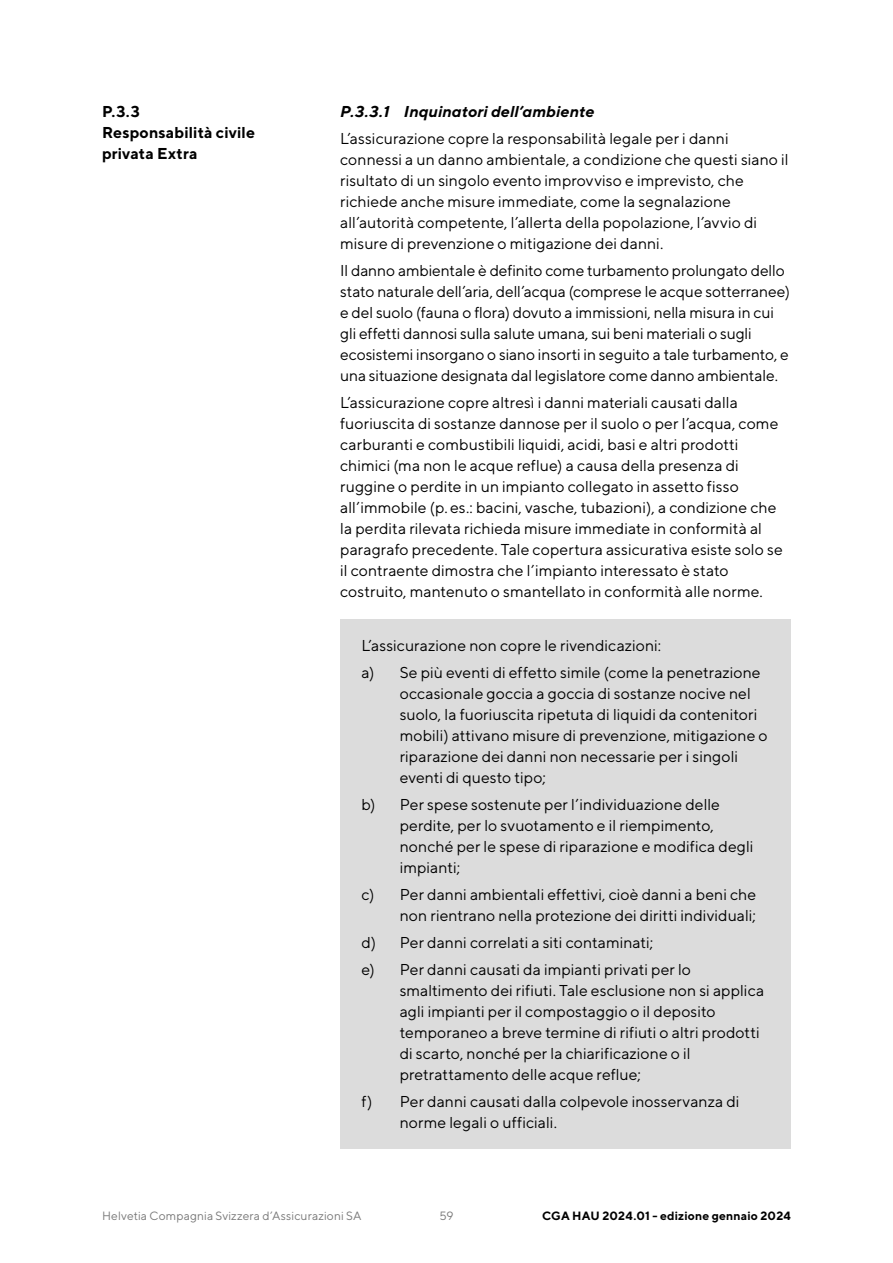
<style>
.page{position:relative;width:893px;height:1263px;background:#fff}
.page>*{position:absolute;margin:0;border:0;box-sizing:border-box;transform-origin:0 0}
.Copy_10_5_14_Regular{font:15.75px/21px "TT Norms";color:#000}
.Copy_10_5_14_Regular_1-graufläche{font:15.75px/21px "TT Norms";letter-spacing:.005em;color:#000}
._03_Titel-Absatz_10_5_14_Bold__X_1_1{font:700 15.75px/21px "TT Norms";letter-spacing:.01em;color:#000}
._04_Titel-Absatz_10_5_14_Bold__X_1_1_1{font:italic 700 15.75px "TT Norms";letter-spacing:.005em;color:#000}
.t1{font:12px "TT Norms";letter-spacing:.01em;color:#787878}
.t2{font:700 12px "TT Norms";letter-spacing:.015em;color:#000}
</style>
<div class="page">
<div style="left:340px;top:619px;width:451px;height:53px;background:#dcdcdc"></div>
<div style="left:340px;top:646px;width:451px;height:158px;background:#dcdcdc"></div>
<div style="left:340px;top:778px;width:451px;height:116px;background:#dcdcdc"></div>
<div style="left:340px;top:868px;width:451px;height:74px;background:#dcdcdc"></div>
<div style="left:340px;top:916px;width:451px;height:53px;background:#dcdcdc"></div>
<div style="left:340px;top:943px;width:451px;height:158px;background:#dcdcdc"></div>
<div style="left:340px;top:1075px;width:451px;height:74px;background:#dcdcdc"></div>
<p class="_03_Titel-Absatz_10_5_14_Bold__X_1_1" style="left:102px;top:101px;width:154px">P.3.3<br>Responsabilità civile privata Extra</p>
<p class="_04_Titel-Absatz_10_5_14_Bold__X_1_1_1" style="left:340px;top:102px;width:256px">P.3.3.1 Inquinatori dell’ambiente</p>
<p class="Copy_10_5_14_Regular" style="left:340px;top:128px;width:450px">L’assicurazione copre la responsabilità legale per i danni connessi a un danno ambientale, a condizione che questi siano il risultato di un singolo evento improvviso e imprevisto, che richiede anche misure immediate, come la segnalazione all’autorità competente, l’allerta della popolazione, l’avvio di misure di prevenzione o mitigazione dei danni.</p>
<p class="Copy_10_5_14_Regular" style="left:340px;top:260px;width:451px">Il danno ambientale è definito come turbamento prolungato dello stato naturale dell’aria, dell’acqua (comprese le acque sotterranee) e del suolo (fauna o flora) dovuto a immissioni, nella misura in cui gli effetti dannosi sulla salute umana, sui beni materiali o sugli ecosistemi insorgano o siano insorti in seguito a tale turbamento, e una situazione designata dal legislatore come danno ambientale.</p>
<p class="Copy_10_5_14_Regular" style="left:340px;top:392px;width:444px">L’assicurazione copre altresì i danni materiali causati dalla fuoriuscita di sostanze dannose per il suolo o per l’acqua, come carburanti e combustibili liquidi, acidi, basi e altri prodotti chimici (ma non le acque reflue) a causa della presenza di ruggine o perdite in un impianto collegato in assetto fisso all’immobile (p.es.: bacini, vasche, tubazioni), a condizione che la perdita rilevata richieda misure immediate in conformità al paragrafo precedente. Tale copertura assicurativa esiste solo se il contraente dimostra che l’impianto interessato è stato costruito, mantenuto o smantellato in conformità alle norme.</p>
<p class="Copy_10_5_14_Regular_1-graufläche" style="left:361px;top:635px;width:301px">L’assicurazione non copre le rivendicazioni:</p>
<p class="Copy_10_5_14_Regular_1-graufläche" style="left:400px;top:662px;width:370px;text-indent:-38px">a) Se più eventi di effetto simile (come la penetrazione occasionale goccia a goccia di sostanze nocive nel suolo, la fuoriuscita ripetuta di liquidi da contenitori mobili) attivano misure di prevenzione, mitigazione o riparazione dei danni non necessarie per i singoli eventi di questo tipo;</p>
<p class="Copy_10_5_14_Regular_1-graufläche" style="left:400px;top:794px;width:355px;text-indent:-38px">b) Per spese sostenute per l’individuazione delle perdite, per lo svuotamento e il riempimento, nonché per le spese di riparazione e modifica degli impianti;</p>
<p class="Copy_10_5_14_Regular_1-graufläche" style="left:361px;top:884px;width:396px;text-align:right">c) Per danni ambientali effettivi, cioè danni a beni che non rientrano nella protezione dei diritti individuali;</p>
<p class="Copy_10_5_14_Regular_1-graufläche" style="left:361px;top:932px;width:293px">d) Per danni correlati a siti contaminati;</p>
<p class="Copy_10_5_14_Regular_1-graufläche" style="left:400px;top:959px;width:366px;text-indent:-38px">e) Per danni causati da impianti privati per lo smaltimento dei rifiuti. Tale esclusione non si applica agli impianti per il compostaggio o il deposito temporaneo a breve termine di rifiuti o altri prodotti di scarto, nonché per la chiarificazione o il pretrattamento delle acque reflue;</p>
<p class="Copy_10_5_14_Regular_1-graufläche" style="left:400px;top:1091px;width:341px;text-indent:-38px">f) Per danni causati dalla colpevole inosservanza di norme legali o ufficiali.</p>
<p class="t1" style="left:102px;top:1209px;width:261px">Helvetia Compagnia Svizzera d’Assicurazioni SA</p>
<p class="t1" style="left:439px;top:1209px;width:16px">59</p>
<p class="t2" style="left:542px;top:1209px;width:250px">CGA HAU 2024.01 - edizione gennaio 2024</p>
</div>
